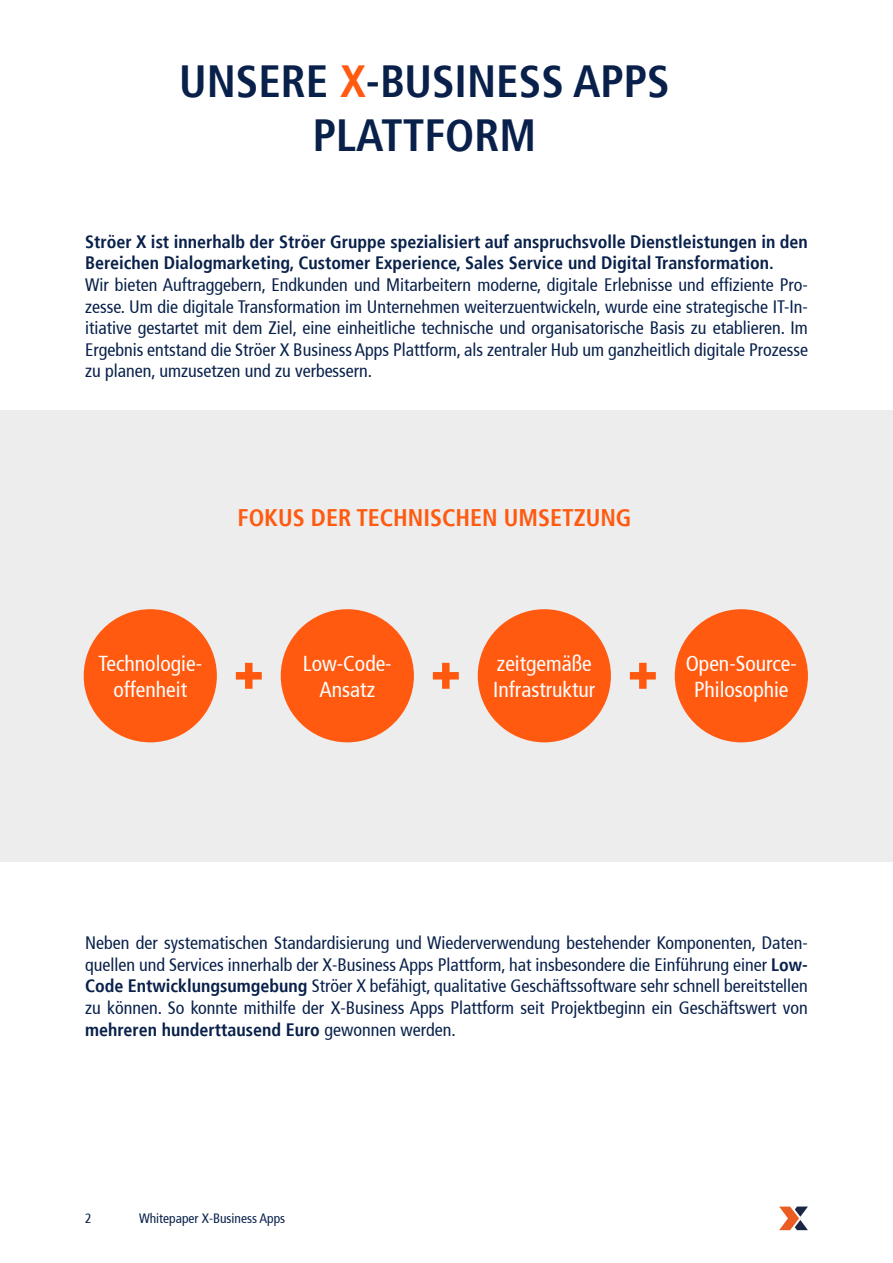
<style>
.page{position:relative;width:893px;height:1263px;background:#fff}
.page>*{position:absolute;margin:0;border:0;box-sizing:border-box;transform-origin:0 0}
.t1{font:700 condensed 45px/54px "Stroeer Frutiger";color:#08204a;text-align:center}
.t2{font:700 condensed 24px "Stroeer Frutiger";color:#ff5a10}
.t3{font:condensed 21.6px/26px "Stroeer Frutiger";color:#fff;text-align:center}
.t4{font:condensed 18px/21.6px "Stroeer Frutiger";color:#08204a;text-align:justify}
.t5{font:700 condensed 18px/21.6px "Stroeer Frutiger";color:#08204a}
.t6{font:condensed 13.5px "Stroeer Frutiger";color:#08204a}
.s1{color:#ff5a10}
.s2{font-weight:700}
</style>
<div class="page">
<svg style="left:779px;top:1206px;width:29px;height:24px"></svg>
<div style="left:0;top:410px;width:893px;height:451px;background:#ededed"></div>
<div style="left:84px;top:609px;width:133px;height:133px;background:#ff5a10;border-radius:50%"></div>
<div style="left:281px;top:609px;width:133px;height:133px;background:#ff5a10;border-radius:50%"></div>
<div style="left:478px;top:609px;width:133px;height:133px;background:#ff5a10;border-radius:50%"></div>
<div style="left:675px;top:609px;width:133px;height:133px;background:#ff5a10;border-radius:50%"></div>
<div style="left:245px;top:663px;width:8px;height:26px;background:#ff590f"></div>
<div style="left:236px;top:672px;width:26px;height:7px;background:#ff590f"></div>
<div style="left:442px;top:663px;width:8px;height:26px;background:#ff590f"></div>
<div style="left:433px;top:672px;width:26px;height:7px;background:#ff590f"></div>
<div style="left:639px;top:663px;width:8px;height:26px;background:#ff590f"></div>
<div style="left:630px;top:672px;width:26px;height:7px;background:#ff590f"></div>
<h1 class="t1" style="left:179px;top:54px;width:492px">UNSERE <span class="s1">X</span>-BUSINESS APPS<br>PLATTFORM</h1>
<p class="t5" style="left:85px;top:231px;width:724px">Ströer X ist innerhalb der Ströer Gruppe spezialisiert auf anspruchsvolle Dienstleistungen in den<br>Bereichen Dialogmarketing, Customer Experience, Sales Service und Digital Transformation.</p>
<p class="t4" style="left:85px;top:274px;width:724px">Wir bieten Auftraggebern, Endkunden und Mitarbeitern moderne, digitale Erlebnisse und effiziente Pro&shy;zesse. Um die digitale Transformation im Unternehmen weiterzuentwickeln, wurde eine strategische IT-In&shy;itiative gestartet mit dem Ziel, eine einheitliche technische und organisatorische Basis zu etablieren. Im Ergebnis entstand die Ströer X Business Apps Plattform, als zentraler Hub um ganzheitlich digitale Prozesse zu planen, umzusetzen und zu verbessern.</p>
<h2 class="t2" style="left:238px;top:504px;width:395px">FOKUS DER TECHNISCHEN UMSETZUNG</h2>
<p class="t3" style="left:98px;top:651px;width:105px">Technologie&shy;offenheit</p>
<p class="t3" style="left:303px;top:651px;width:90px">Low-Code-<br>Ansatz</p>
<p class="t3" style="left:493px;top:651px;width:104px;text-align:left">zeitgemäße<br>Infrastruktur</p>
<p class="t3" style="left:686px;top:651px;width:113px">Open-Source-<br>Philosophie</p>
<p class="t4" style="left:85px;top:932px;width:724px">Neben der systematischen Standardisierung und Wiederverwendung bestehender Komponenten, Daten&shy;quellen und Services innerhalb der X-Business Apps Plattform, hat insbesondere die Einführung einer <span class="s2">Low-Code Entwicklungsumgebung</span> Ströer X befähigt, qualitative Geschäftssoftware sehr schnell bereitstellen zu können. So konnte mithilfe der X-Business Apps Plattform seit Projektbeginn ein Geschäftswert von <span class="s2">mehreren hunderttausend Euro</span> gewonnen werden.</p>
<p class="t6" style="left:85px;top:1211px;width:8px">2</p>
<p class="t6" style="left:139px;top:1211px;width:148px">Whitepaper X-Business Apps</p>
</div>
